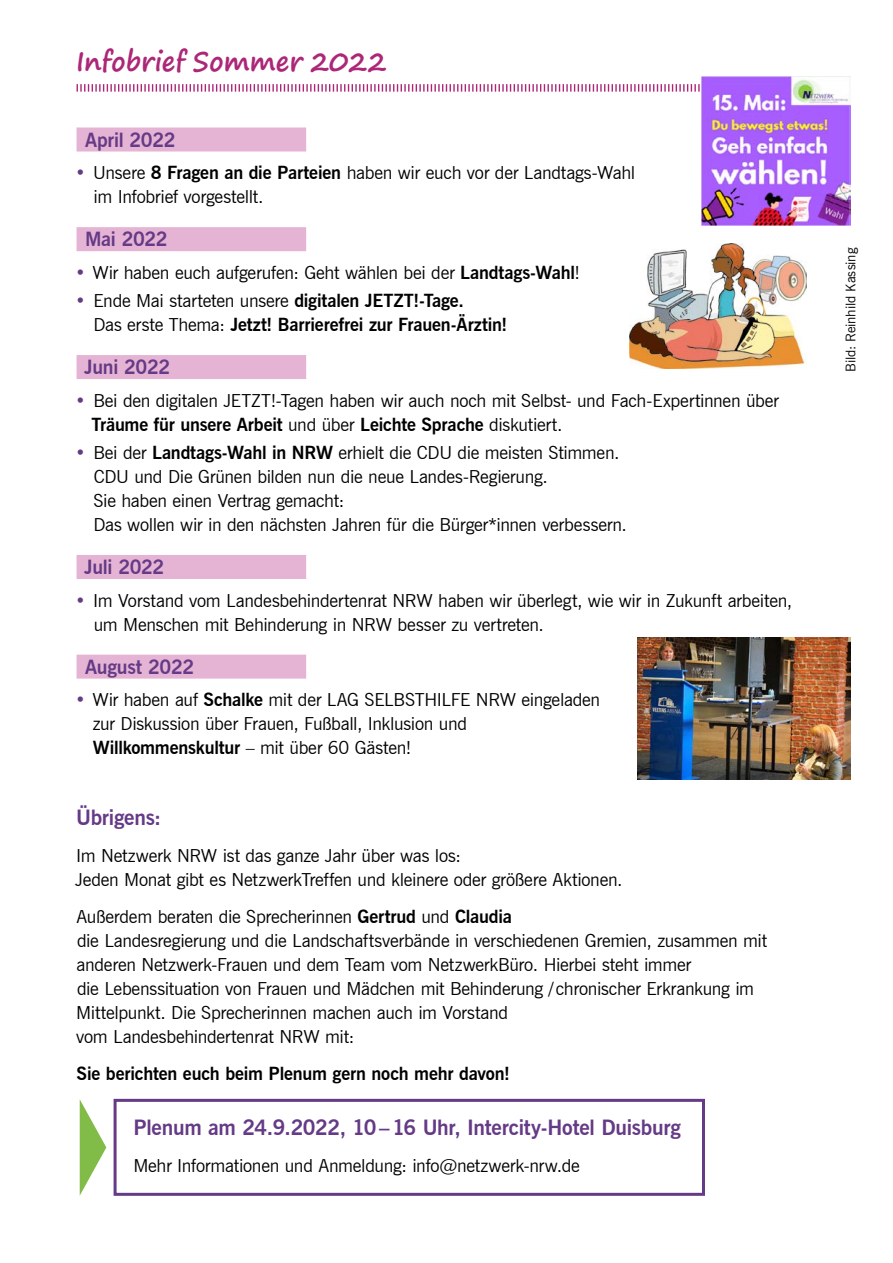
<style>
.page{position:relative;width:893px;height:1263px;background:#fff}
.page>*{position:absolute;margin:0;border:0;box-sizing:border-box;transform-origin:0 0}
.t1{font:700 27px "Segoe Print";letter-spacing:.005em;color:#ac2778;scale:.96 1}
.t2{font:700 21px "News Gothic BT";letter-spacing:-.015em;color:#653a86}
.Monate{font:700 19.5px "News Gothic BT";letter-spacing:-.015em;color:#653a86}
.t3{font:18px/24px "News Gothic BT";letter-spacing:-.015em;color:#000}
.t4{font:700 18px/24px "News Gothic BT";letter-spacing:-.01em;color:#000}
.t5{font:13.5px "News Gothic BT";letter-spacing:-.01em;color:#000}
.s1{color:#653a86}
.s2{font-weight:700}
.s3{font-weight:400;color:#653a86}
.s4{font-weight:400}
</style>
<div class="page">
<svg style="left:77px;top:84px;width:625px;height:8px"></svg>
<div style="left:77px;top:127px;width:229px;height:24px;background:#e5b4d4"></div>
<div style="left:77px;top:227px;width:229px;height:24px;background:#e5b4d4"></div>
<div style="left:77px;top:355px;width:229px;height:24px;background:#e5b4d4"></div>
<div style="left:77px;top:555px;width:229px;height:24px;background:#e5b4d4"></div>
<div style="left:77px;top:655px;width:229px;height:24px;background:#e5b4d4"></div>
<img style="left:702px;top:77px;width:148px;height:148px">
<img style="left:629px;top:244px;width:177px;height:125px">
<img style="left:638px;top:637px;width:212px;height:142px">
<svg style="left:80px;top:1100px;width:26px;height:95px"></svg>
<div style="left:114px;top:1099px;width:591px;height:97px;border:3px solid #653a86"></div>
<h1 class="t1" style="left:76px;top:36px;width:325px">Infobrief Sommer 2022</h1>
<h3 class="Monate" style="left:85px;top:128px;width:92px">April 2022</h3>
<p class="t3" style="left:94px;top:161px;width:543px;text-indent:-18px"><span class="s1">•</span> Unsere <span class="s2">8 Fragen an die Parteien</span> haben wir euch vor der Landtags-Wahl im Infobrief vorgestellt.</p>
<h3 class="Monate" style="left:85px;top:227px;width:84px">Mai 2022</h3>
<p class="t3" style="left:75px;top:260px;width:506px"><span class="s1">•</span> Wir haben euch aufgerufen: Geht wählen bei der <span class="s2">Landtags-Wahl</span>!</p>
<p class="t4" style="left:93px;top:288px;width:416px;text-indent:-18px"><span class="s3">•</span> <span class="s4">Ende Mai starteten unsere</span> digitalen JETZT!-Tage.<br><span class="s4">Das erste Thema:</span> Jetzt! Barrierefrei zur Frauen-Ärztin!</p>
<h3 class="Monate" style="left:84px;top:355px;width:87px">Juni 2022</h3>
<p class="t3" style="left:91px;top:388px;width:689px;text-indent:-16px"><span class="s1">•</span> Bei den digitalen JETZT!-Tagen haben wir auch noch mit Selbst- und Fach-Expertinnen über<br><span class="s2">Träume für unsere Arbeit</span> und über <span class="s2">Leichte Sprache</span> diskutiert.</p>
<p class="t3" style="left:93px;top:440px;width:535px;text-indent:-18px"><span class="s1">•</span> Bei der <span class="s2">Landtags-Wahl in NRW</span> erhielt die CDU die meisten Stimmen.<br>CDU und Die Grünen bilden nun die neue Landes-Regierung.<br>Sie haben einen Vertrag gemacht:<br>Das wollen wir in den nächsten Jahren für die Bürger*innen verbessern.</p>
<h3 class="Monate" style="left:84px;top:555px;width:82px">Juli 2022</h3>
<p class="t3" style="left:94px;top:588px;width:700px;text-indent:-18px"><span class="s1">•</span> Im Vorstand vom Landesbehindertenrat NRW haben wir überlegt, wie wir in Zukunft arbeiten, um Menschen mit Behinderung in NRW besser zu vertreten.</p>
<h3 class="Monate" style="left:85px;top:655px;width:111px">August 2022</h3>
<p class="t3" style="left:93px;top:688px;width:509px;text-indent:-17px"><span class="s1">•</span> Wir haben auf <span class="s2">Schalke</span> mit der LAG SELBSTHILFE NRW eingeladen zur Diskussion über Frauen, Fußball, Inklusion und<br><span class="s2">Willkommenskultur</span> – mit über 60 Gästen!</p>
<h2 class="t2" style="left:76px;top:805px;width:87px">Übrigens:</h2>
<p class="t3" style="left:75px;top:843px;width:549px">Im Netzwerk NRW ist das ganze Jahr über was los:<br>Jeden Monat gibt es NetzwerkTreffen und kleinere oder größere Aktionen.</p>
<p class="t3" style="left:76px;top:904px;width:692px">Außerdem beraten die Sprecherinnen <span class="s2">Gertrud</span> und <span class="s2">Claudia<br></span>die Landesregierung und die Landschaftsverbände in verschiedenen Gremien, zusammen mit anderen Netzwerk-Frauen und dem Team vom NetzwerkBüro. Hierbei steht immer<br>die Lebenssituation von Frauen und Mädchen mit Behinderung / chronischer Erkrankung im Mittelpunkt. Die Sprecherinnen machen auch im Vorstand<br>vom Landesbehindertenrat NRW mit:</p>
<p class="t4" style="left:77px;top:1061px;width:435px">Sie berichten euch beim Plenum gern noch mehr davon!</p>
<h3 class="t2" style="left:134px;top:1114px;width:549px">Plenum am 24.9.2022, 10–16 Uhr, Intercity-Hotel Duisburg</h3>
<p class="t3" style="left:133px;top:1153px;width:448px">Mehr Informationen und Anmeldung: info@netzwerk-nrw.de</p>
<p class="t5" style="left:843px;top:372px;width:126px;rotate:-90deg">Bild: Reinhild Kassing</p>
</div>
